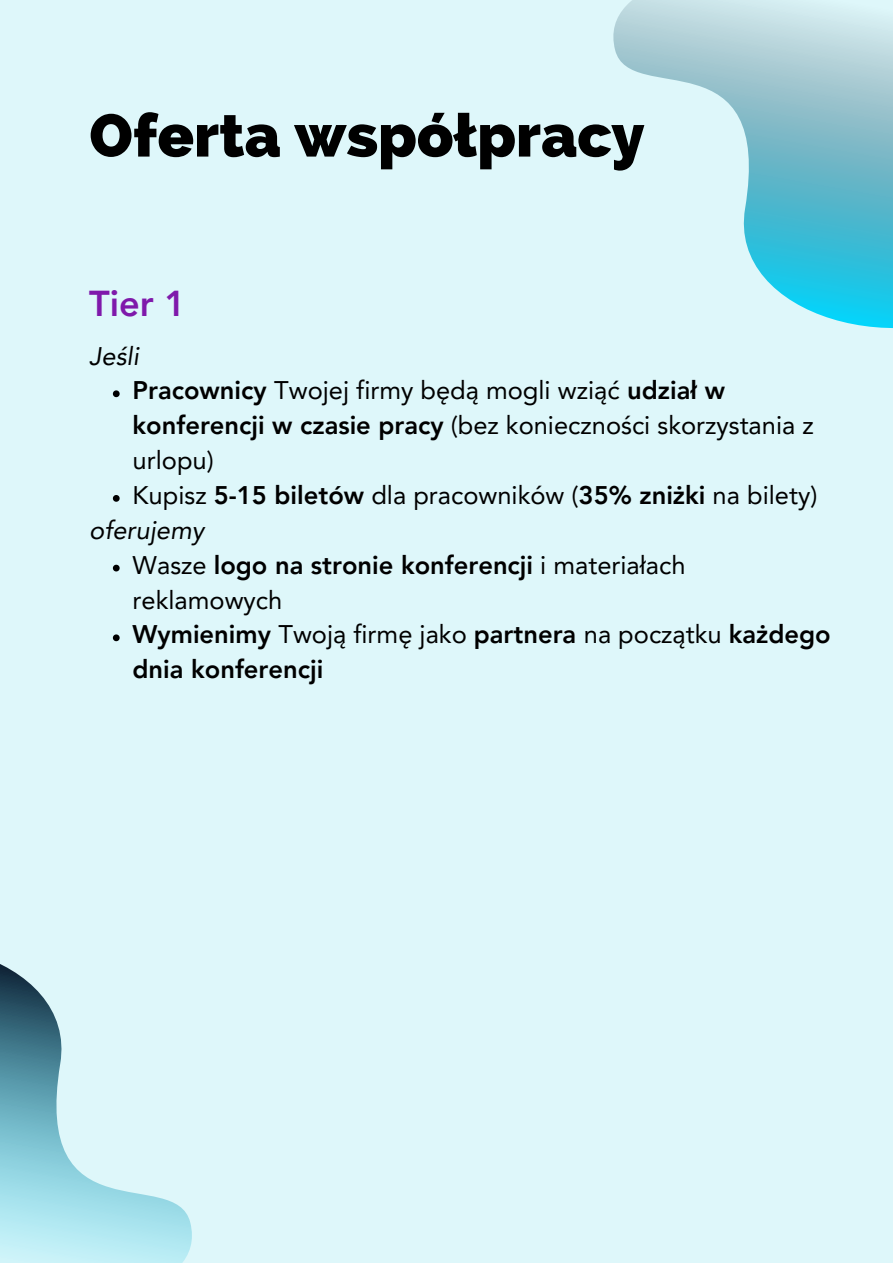
<style>
.page{position:relative;width:893px;height:1264px;background:#fff}
.page>*{position:absolute;margin:0;border:0;box-sizing:border-box;transform-origin:0 0}
.t1{font:800 60px "Raleway";color:#000}
.t2{font:800 36px "Avenir LT Pro";color:#7f19ab}
.t3{font:25.5px/34.8px "Avenir LT Pro";color:#000}
.t4{font:800 25.5px/34.8px "Avenir LT Pro";color:#000}
.t5{font:italic 25.5px "Avenir LT Pro";color:#000}
.s1{font-weight:800}
.s2{font-weight:400}
</style>
<div class="page">
<div style="left:0;top:0;width:892px;height:1262px;background:#def7fa"></div>
<svg style="left:613px;top:0;width:279px;height:328px"></svg>
<svg style="left:0;top:964px;width:192px;height:298px"></svg>
<svg style="left:113px;top:390px;width:7px;height:7px"></svg>
<svg style="left:113px;top:495px;width:7px;height:7px"></svg>
<svg style="left:113px;top:564px;width:7px;height:7px"></svg>
<svg style="left:113px;top:634px;width:7px;height:7px"></svg>
<p class="t1" style="left:89px;top:100px;width:556px">Oferta współpracy</p>
<p class="t2" style="left:89px;top:289px;width:98px">Tier 1</p>
<p class="t5" style="left:89px;top:345px;width:51px">Jeśli</p>
<p class="t3" style="left:133px;top:375px;width:682px"><span class="s1">Pracownicy</span> Twojej firmy będą mogli wziąć <span class="s1">udział w konferencji w czasie pracy</span> (bez konieczności skorzystania z urlopu)</p>
<p class="t3" style="left:133px;top:480px;width:686px">Kupisz <span class="s1">5-15 biletów</span> dla pracowników (<span class="s1">35% zniżki</span> na bilety)</p>
<p class="t5" style="left:89px;top:519px;width:116px">oferujemy</p>
<p class="t3" style="left:133px;top:550px;width:554px">Wasze <span class="s1">logo na stronie konferencji</span> i materiałach reklamowych</p>
<p class="t4" style="left:133px;top:619px;width:699px">Wymienimy <span class="s2">Twoją firmę jako</span> partnera <span class="s2">na początku</span> każdego dnia konferencji</p>
</div>
